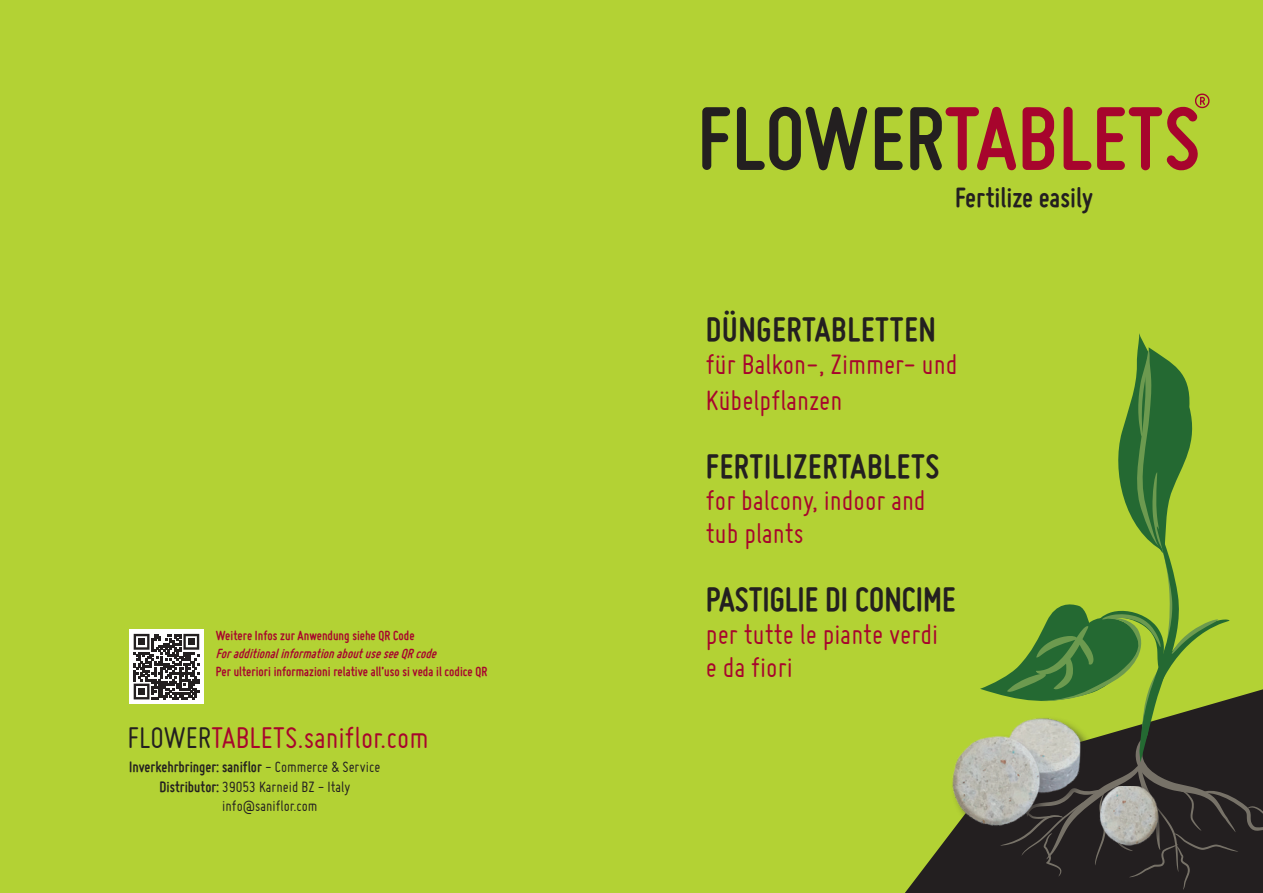
<style>
.page{position:relative;width:1263px;height:893px;background:#b3d234}
.page>*{position:absolute;margin:0;border:0;box-sizing:border-box;transform-origin:0 0}
.t1{font:700 93.9px "Miso";letter-spacing:.01em;color:#a7052d}
.t2{font:700 36.45px "Miso";letter-spacing:.02em;color:#231f20}
.t3{font:700 36.45px "Miso";color:#231f20}
.t4{font:32.4px "Miso";color:#a7052d}
.t5{font:30.3px/32.7px "Miso";color:#a7052d}
.t6{font:700 29.7px "Miso";color:#231f20}
.t7{font:16.2px "Miso";color:#231f20}
.t8{font:700 16.2px "Miso";color:#231f20}
.t9{font:700 14.1px "Miso";color:#a7052d}
.t10{font:italic 700 14.1px "Miso";color:#a7052d}
.s1{color:#231f20}
.s2{font-weight:400}
.s3{font-weight:700}
</style>
<div class="page">
<svg style="left:905px;top:832px;width:358px;height:61px;fill:#231f20"></svg>
<svg style="left:980px;top:333px;width:283px;height:557px"></svg>
<div style="left:1098px;top:784px;width:69px;height:69px;background:#231f20"></div>
<img style="left:1098px;top:786px;width:61px;height:60px">
<div style="left:951px;top:715px;width:142px;height:123px;background:#b3d234"></div>
<img style="left:951px;top:717px;width:146px;height:120px">
<svg style="left:1195px;top:94px;width:14px;height:14px"></svg>
<div style="left:129px;top:629px;width:75px;height:75px;background:#fff"></div>
<svg style="left:134px;top:634px;width:65px;height:65px"></svg>
<div style="left:138px;top:638px;width:7px;height:7px;background:#231f20"></div>
<div style="left:188px;top:638px;width:7px;height:7px;background:#231f20"></div>
<div style="left:138px;top:688px;width:7px;height:7px;background:#231f20"></div>
<p class="t9" style="left:216px;top:628px;width:200px">Weitere Infos zur Anwendung siehe QR Code</p>
<p class="t10" style="left:216px;top:645px;width:226px">ForadditionalinformationaboutuseseeQRcode</p>
<p class="t9" style="left:216px;top:663px;width:273px">Per ulteriori informazioni relative all’uso si veda il codice QR</p>
<p class="t4" style="left:128px;top:720px;width:302px"><span class="s1">FLOWER</span>TABLETS.saniflor.com</p>
<p class="t8" style="left:129px;top:758px;width:253px">Inverkehrbringer: saniflor <span class="s2">- Commerce &amp; Service</span></p>
<p class="t7" style="left:160px;top:777px;width:192px"><span class="s3">Distributor:</span> 39053 Karneid BZ - Italy</p>
<p class="t7" style="left:222px;top:797px;width:97px">info@saniflor.com</p>
<h1 class="t1" style="left:697px;top:85px;width:504px"><span class="s1">FLOWER</span>TABLETS</h1>
<p class="t6" style="left:955px;top:180px;width:139px">Fertilize easily</p>
<p class="t2" style="left:706px;top:309px;width:232px">DÜNGERTABLETTEN</p>
<p class="t5" style="left:706px;top:346px;width:253px;line-height:35.5px">für Balkon-, Zimmer- und<br>Kübelpflanzen</p>
<p class="t2" style="left:706px;top:445px;width:235px">FERTILIZERTABLETS</p>
<p class="t5" style="left:706px;top:484px;width:221px">for balcony, indoor and tub plants</p>
<p class="t3" style="left:706px;top:579px;width:251px">PASTIGLIE DI CONCIME</p>
<p class="t5" style="left:706px;top:618px;width:234px">per tutte le piante verdi e da fiori</p>
</div>
